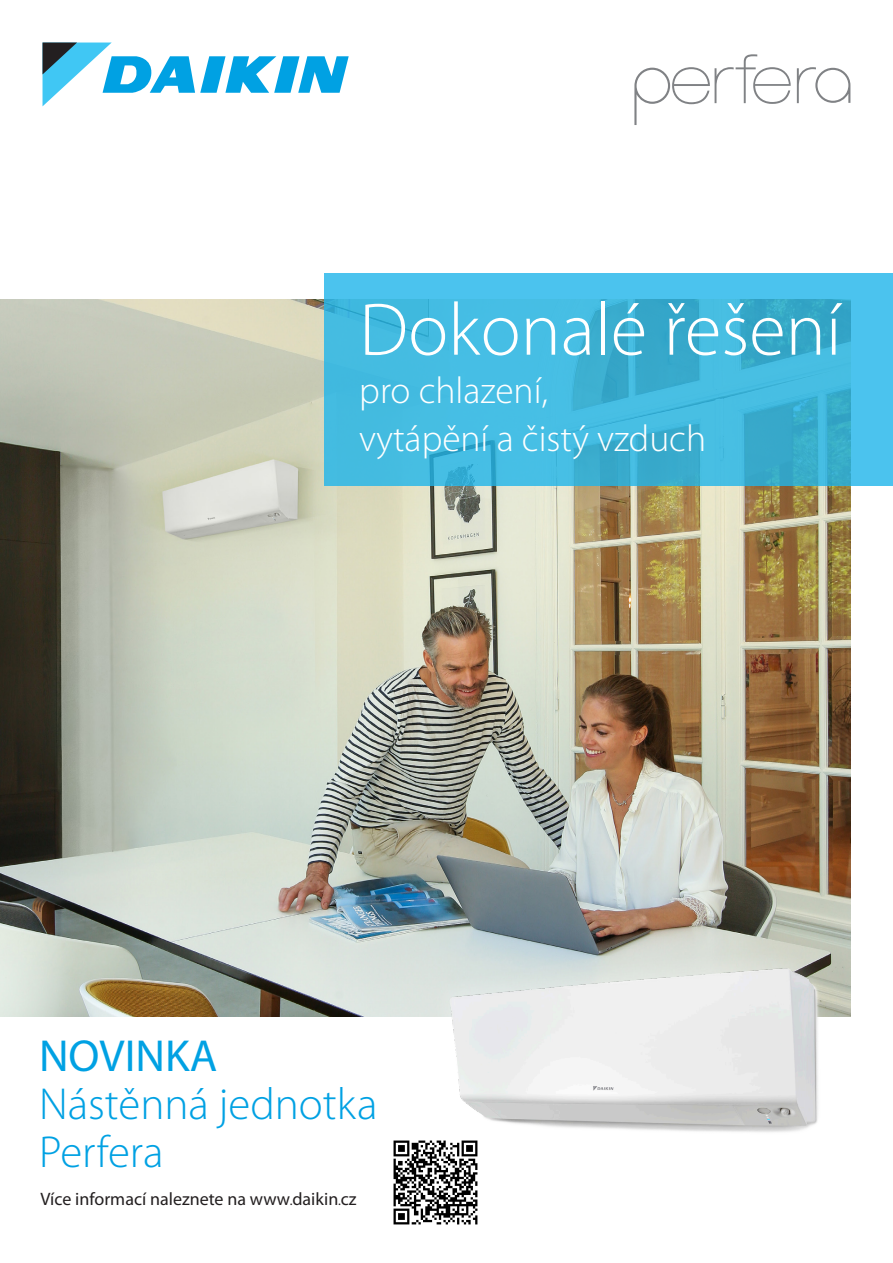
<style>
.page{position:relative;width:893px;height:1263px;background:#fff}
.page>*{position:absolute;margin:0;border:0;box-sizing:border-box;transform-origin:0 0}
.t1{font:300 75px "Myriad Pro";color:#fff}
.headline{font:300 45px/48px "Myriad Pro";color:#00a1e3}
.headline-2{font:45px "Myriad Pro";color:#00a1e3}
.t2{font:300 37.5px/48px "Myriad Pro";color:#fff}
.t3{font:18px "Myriad Pro";color:#231f20}
</style>
<div class="page">
<img style="left:0;top:300px;width:850px;height:716px">
<svg style="left:324px;top:274px;width:569px;height:212px;background:#42b8dd"></svg>
<svg style="left:43px;top:43px;width:306px;height:63px"></svg>
<img style="left:425px;top:945px;width:412px;height:187px">
<img style="left:393px;top:1140px;width:85px;height:85px">
<svg style="left:797px;top:67px;width:53px;height:36px"></svg>
<svg style="left:634px;top:54px;width:157px;height:71px"></svg>
<p class="t1" style="left:359px;top:288px;width:484px">Dokonalé řešení</p>
<p class="t2" style="left:359px;top:367px;width:348px">pro chlazení,<br>vytápění a čistý vzduch</p>
<p class="headline-2" style="left:39px;top:1028px;width:180px">NOVINKA</p>
<p class="headline" style="left:39px;top:1081px;width:340px">Nástěnná jednotka<br>Perfera</p>
<p class="t3" style="left:40px;top:1188px;width:318px">Více informací naleznete na www.daikin.cz</p>
</div>
